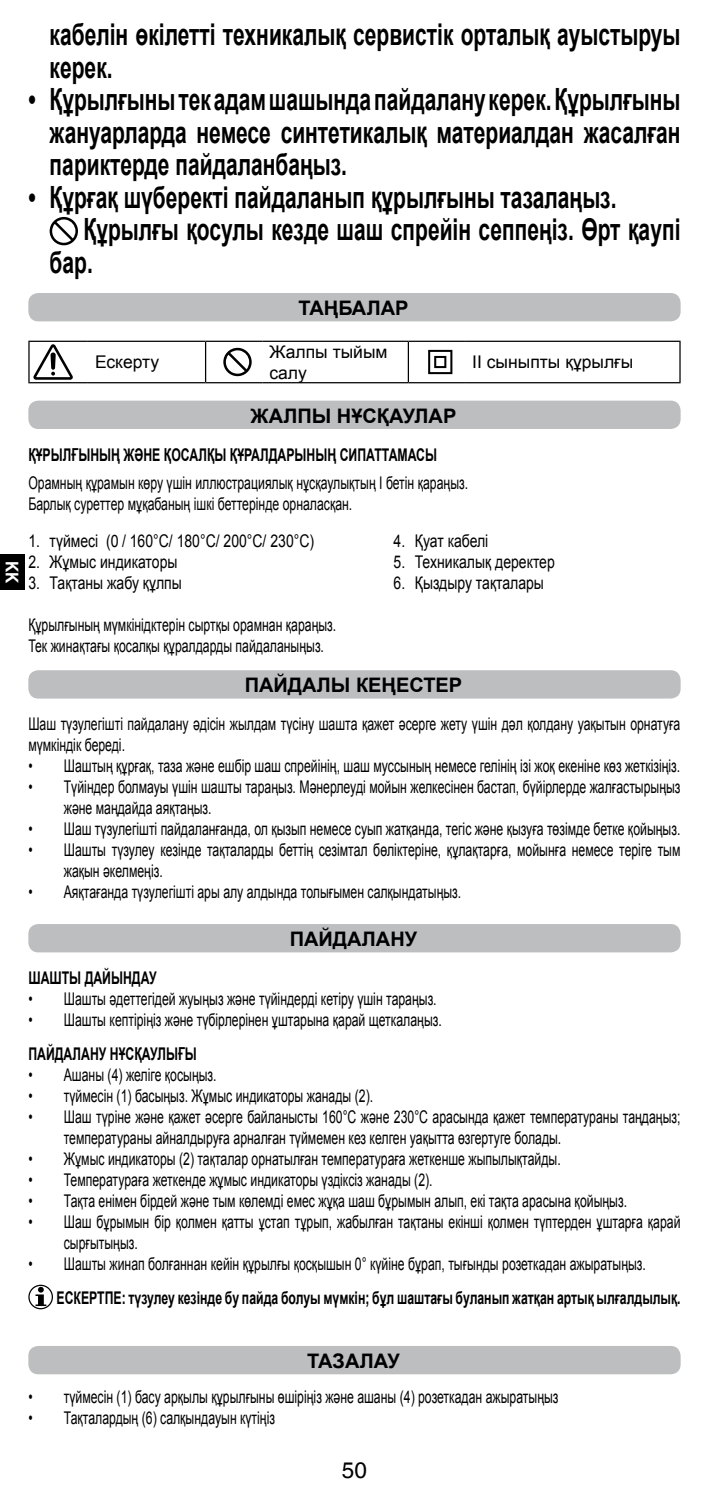
<style>
.page{position:relative;width:709px;height:1489px;background:#fff}
.page>*{position:absolute;margin:0;border:0;box-sizing:border-box;transform-origin:0 0}
.t1{font:700 30px/32.5px "Arial";color:#000;scale:.7 1}
.t2{font:22.5px "Helvetica World";color:#000}
.t3{font:700 20px "Arial";color:#000}
.t4{font:17.5px/21px "Arial";color:#000;scale:.7 1}
.t5{font:700 17.5px "Arial";color:#000;scale:.7 1}
.t6{font:17.5px "Arial";color:#000;scale:.8 1}
.t7{font:17.5px/21px "Arial";color:#000}
.t8{font:700 17.5px "Helvetica World";color:#fff;scale:.9 1}
.s1{font-family:"Helvetica World"}
</style>
<div class="page">
<svg style="left:50px;top:217px;width:28px;height:28px"></svg>
<div style="left:28px;top:293px;width:652px;height:28px;background:#bcbec0;border-radius:10px"></div>
<hr style="left:28px;top:340px;width:60px;height:2px;background:#000">
<hr style="left:28px;top:342px;width:2px;height:40px;background:#000">
<hr style="left:88px;top:340px;width:118px;height:2px;background:#000">
<hr style="left:206px;top:340px;width:56px;height:2px;background:#000">
<hr style="left:205px;top:342px;width:1px;height:40px;background:#000">
<hr style="left:262px;top:340px;width:146px;height:2px;background:#000">
<hr style="left:408px;top:340px;width:57px;height:2px;background:#000">
<hr style="left:408px;top:342px;width:1px;height:40px;background:#000">
<hr style="left:465px;top:340px;width:215px;height:2px;background:#000">
<hr style="left:679px;top:342px;width:1px;height:40px;background:#000">
<hr style="left:28px;top:382px;width:60px;height:1px;background:#000">
<hr style="left:88px;top:382px;width:118px;height:1px;background:#000">
<hr style="left:206px;top:382px;width:56px;height:1px;background:#000">
<hr style="left:262px;top:382px;width:146px;height:1px;background:#000">
<hr style="left:408px;top:382px;width:57px;height:1px;background:#000">
<hr style="left:465px;top:382px;width:215px;height:1px;background:#000">
<svg style="left:33px;top:344px;width:40px;height:36px"></svg>
<svg style="left:223px;top:348px;width:29px;height:28px"></svg>
<svg style="left:428px;top:350px;width:24px;height:24px"></svg>
<div style="left:28px;top:400px;width:652px;height:29px;background:#bcbec0;border-radius:10px"></div>
<div style="left:28px;top:670px;width:652px;height:28px;background:#bcbec0;border-radius:10px"></div>
<div style="left:28px;top:924px;width:652px;height:28px;background:#bcbec0;border-radius:10px"></div>
<svg style="left:36px;top:1286px;width:10px;height:19px"></svg>
<div style="left:28px;top:1284px;width:25px;height:25px;border:1px solid #000;border-radius:50%"></div>
<div style="left:28px;top:1345px;width:652px;height:29px;background:#bcbec0;border-radius:10px"></div>
<div style="left:0;top:554px;width:24px;height:35px;background:#000"></div>
<p class="t8" style="left:22px;top:560px;width:26px;rotate:90deg">KK</p>
<h1 class="t1" style="left:50px;top:19px;width:902px">кабелін өкілетті техникалық сервистік орталық ауыстыруы керек.</h1>
<h1 class="t1" style="left:50px;top:84px;width:902px;text-align:justify;text-indent:-21px">• Құрылғыны тек адам шашында пайдалану керек. Құрылғыны жануарларда немесе синтетикалық материалдан жасалған париктерде пайдаланбаңыз.</h1>
<h1 class="t1" style="left:28px;top:182px;width:841px">• Құрғақ шүберекті пайдаланып құрылғыны тазалаңыз.</h1>
<h1 class="t1" style="left:84px;top:214px;width:854px">Құрылғы қосулы кезде шаш спрейін сеппеңіз. Өрт қаупі</h1>
<h1 class="t1" style="left:50px;top:247px;width:63px">бар.</h1>
<p class="t3" style="left:298px;top:295px;width:111px">ТАҢБАЛАР</p>
<p class="t7" style="left:95px;top:352px;width:66px">Ескерту</p>
<p class="t7" style="left:269px;top:341px;width:120px">Жалпы тыйым салу</p>
<p class="t7" style="left:472px;top:352px;width:163px">II сыныпты құрылғы</p>
<p class="t3" style="left:250px;top:402px;width:207px">ЖАЛПЫ НҰСҚАУЛАР</p>
<p class="t5" style="left:28px;top:443px;width:585px">ҚҰРЫЛҒЫНЫҢ ЖӘНЕ ҚОСАЛҚЫ ҚҰРАЛДАРЫНЫҢ СИПАТТАМАСЫ</p>
<p class="t4" style="left:28px;top:472px;width:630px">Орамның құрамын көру үшін иллюстрациялық нұсқаулықтың I бетін қараңыз.<br>Барлық суреттер мұқабаның ішкі беттерінде орналасқан.</p>
<p class="t6" style="left:28px;top:529px;width:359px">1. түймесі (<span class="s1">0</span> / 160°C/ 180°C/ 200°C/ 230°C)</p>
<p class="t6" style="left:28px;top:550px;width:188px">2. Жұмыс индикаторы</p>
<p class="t6" style="left:28px;top:571px;width:193px">3. Тақтаны жабу құлпы</p>
<p class="t6" style="left:393px;top:529px;width:120px">4. Қуат кабелі</p>
<p class="t6" style="left:393px;top:550px;width:203px">5. Техникалық деректер</p>
<p class="t6" style="left:393px;top:571px;width:189px">6. Қыздыру тақталары</p>
<p class="t4" style="left:28px;top:614px;width:441px">Құрылғының мүмкінідктерін сыртқы орамнан қараңыз.<br>Тек жинақтағы қосалқы құралдарды пайдаланыңыз.</p>
<p class="t3" style="left:245px;top:672px;width:219px">ПАЙДАЛЫ КЕҢЕСТЕР</p>
<p class="t4" style="left:28px;top:713px;width:933px">Шаш түзулегішті пайдалану әдісін жылдам түсіну шашта қажет әсерге жету үшін дәл қолдану уақытын орнатуға мүмкіндік береді.</p>
<p class="t4" style="left:28px;top:755px;width:932px">• Шаштың құрғақ, таза және ешбір шаш спрейінің, шаш муссының немесе гелінің ізі жоқ екеніне көз жеткізіңіз.</p>
<p class="t4" style="left:64px;top:776px;width:882px;text-indent:-35px">• Түйіндер болмауы үшін шашты тараңыз. Мәнерлеуді мойын желкесінен бастап, бүйірлерде жалғастырыңыз және маңдайда аяқтаңыз.</p>
<p class="t4" style="left:28px;top:818px;width:933px">• Шаш түзулегішті пайдаланғанда, ол қызып немесе суып жатқанда, тегіс және қызуға төзімде бетке қойыңыз.</p>
<p class="t4" style="left:64px;top:839px;width:882px;text-indent:-35px">• Шашты түзулеу кезінде тақталарды беттің сезімтал бөліктеріне, құлақтарға, мойынға немесе теріге тым жақын әкелмеңіз.</p>
<p class="t4" style="left:28px;top:881px;width:620px">• Аяқтағанда түзулегішті ары алу алдында толығымен салқындатыңыз.</p>
<p class="t3" style="left:290px;top:925px;width:129px">ПАЙДАЛАНУ</p>
<p class="t5" style="left:28px;top:966px;width:185px">ШАШТЫ ДАЙЫНДАУ</p>
<p class="t4" style="left:28px;top:988px;width:585px">• Шашты әдеттегідей жуыңыз және түйіндерді кетіру үшін тараңыз.</p>
<p class="t4" style="left:28px;top:1009px;width:592px">• Шашты кептіріңіз және түбірлерінен ұштарына қарай щеткалаңыз.</p>
<p class="t5" style="left:28px;top:1042px;width:242px">ПАЙДАЛАНУ НҰСҚАУЛЫҒЫ</p>
<p class="t4" style="left:28px;top:1064px;width:270px">• Ашаны (4) желіге қосыңыз.</p>
<p class="t4" style="left:28px;top:1085px;width:494px">• түймесін (1) басыңыз. Жұмыс индикаторы жанады (2).</p>
<p class="t4" style="left:64px;top:1106px;width:882px;text-indent:-35px">• Шаш түріне және қажет әсерге байланысты 160°C және 230°C арасында қажет температураны таңдаңыз; температураны айналдыруға арналған түймемен кез келген уақытта өзгертуге болады.</p>
<p class="t4" style="left:28px;top:1148px;width:762px">• Жұмыс индикаторы (2) тақталар орнатылған температураға жеткенше жыпылықтайды.</p>
<p class="t4" style="left:28px;top:1169px;width:579px">• Температураға жеткенде жұмыс индикаторы үздіксіз жанады (2).</p>
<p class="t4" style="left:28px;top:1190px;width:856px">• Тақта енімен бірдей және тым көлемді емес жұқа шаш бұрымын алып, екі тақта арасына қойыңыз.</p>
<p class="t4" style="left:64px;top:1211px;width:882px;text-indent:-35px">• Шаш бұрымын бір қолмен қатты ұстап тұрып, жабылған тақтаны екінші қолмен түптерден ұштарға қарай сырғытыңыз.</p>
<p class="t4" style="left:28px;top:1253px;width:883px">• ш ашты жинап болғаннан кейін құрылғы қосқышын 0° күйіне бұрап, тығынды розеткадан ажыратыңыз.</p>
<p class="t5" style="left:57px;top:1286px;width:13px">ескертпе</p>
<p class="t5" style="left:122px;top:1286px;width:800px">: түзулеу кезінде бу пайда болуы мүмкін; бұл шаштағы буланып жатқан артық ылғалдылық.</p>
<p class="t3" style="left:307px;top:1347px;width:94px">ТАЗАЛАУ</p>
<p class="t4" style="left:28px;top:1385px;width:759px">• түймесін (1) басу арқылы құрылғыны өшіріңіз және ашаны (4) розеткадан ажыратыңыз</p>
<p class="t4" style="left:28px;top:1406px;width:354px">• Тақталардың (6) салқындауын күтіңіз</p>
<p class="t2" style="left:342px;top:1456px;width:27px">50</p>
</div>
